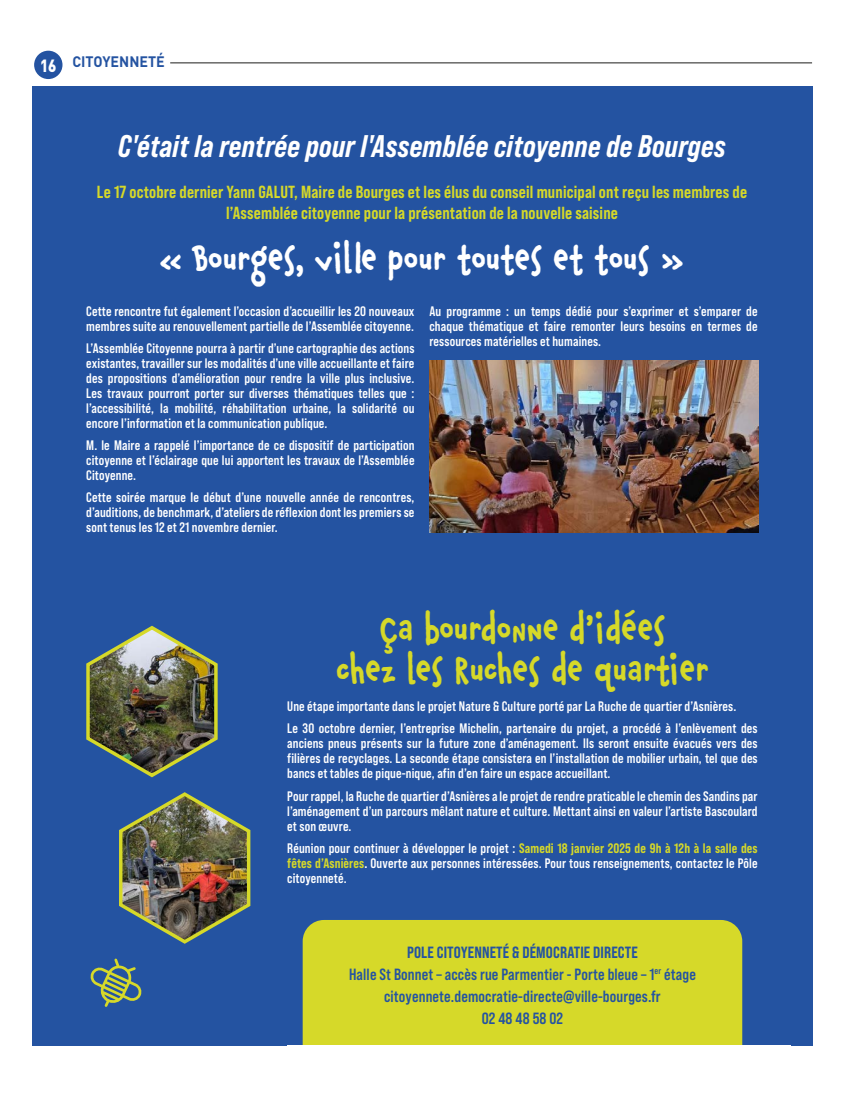
<style>
.page{position:relative;width:844px;height:1099px;background:#fff}
.page>*{position:absolute;margin:0;border:0;box-sizing:border-box;transform-origin:0 0}
.t1{font:700 37.88px/41.4px "Chauncy Pro";letter-spacing:.01em;color:#d6d929;text-align:center;scale:.95 1}
.t2{font:700 37.88px "Chauncy Pro";letter-spacing:.01em;color:#fff;scale:.95 1}
.t3{font:31.25px "Bebas Neue Pro Sm E Eb It";letter-spacing:.01em;color:#fff;scale:.95 1}
.t4{font:17.5px/21px "Bebas Neue Pro Sm E Eb";letter-spacing:.01em;color:#d6d929;text-align:center;scale:.95 1}
.t5{font:16.25px/22.1px "Bebas Neue Pro Sm E Bd";letter-spacing:.01em;color:#2453a1;text-align:center;scale:.95 1}
.t6{font:16.25px "Bebas Neue Pro Sm E Eb";letter-spacing:.01em;color:#2453a1;scale:.95 1}
.t7{font:700 15px "DIN Pro";color:#2453a1;scale:.95 1}
.t8{font:13.75px/15px "Bebas Neue Pro Sm E Bd";letter-spacing:.01em;color:#fff;text-align:justify;scale:.95 1}
.s1{font-weight:900;font-size:17.5px;color:#fff}
.s2{font-family:"Bebas Neue Pro Sm E Eb";color:#d6d929}
.s3{font-family:"Bebas Neue Pro Sm E Eb"}
</style>
<div class="page">
<div style="left:32px;top:86px;width:779px;height:959px;background:#2453a1"></div>
<hr style="left:170px;top:63px;width:641px;height:1px;background:#1d1d1b">
<div style="left:34px;top:51px;width:28px;height:28px;background:#2453a1;border-radius:50%"></div>
<div style="left:302px;top:919px;width:440px;height:164px;background:#d6d929;border-radius:21px"></div>
<div style="left:287px;top:1045px;width:503px;height:53px;background:#fff"></div>
<img style="left:86px;top:625px;width:132px;height:153px">
<img style="left:119px;top:792px;width:132px;height:152px">
<svg style="left:90px;top:958px;width:52px;height:49px"></svg>
<img style="left:429px;top:361px;width:329px;height:172px">
<p class="t7" style="left:40px;top:49px;width:133px"><span class="s1">16</span> CITOYENNETÉ</p>
<h2 class="t3" style="left:118px;top:127px;width:640px">C'était la rentrée pour l'Assemblée citoyenne de Bourges</h2>
<p class="t4" style="left:97px;top:181px;width:685px">Le 17 octobre dernier Yann GALUT, Maire de Bourges et les élus du conseil municipal ont reçu les membres de l’Assemblée citoyenne pour la présentation de la nouvelle saisine</p>
<h1 class="t2" style="left:160px;top:237px;width:553px">« Bourges, ville pour toutes et tous »</h1>
<p class="t8" style="left:86px;top:303px;width:347px">Cette rencontre fut également l’occasion d’accueillir les 20 nouveaux membres suite au renouvellement partielle de l’Assemblée citoyenne.</p>
<p class="t8" style="left:86px;top:340px;width:347px">L’Assemblée Citoyenne pourra à partir d’une cartographie des actions existantes, travailler sur les modalités d’une ville accueillante et faire des propositions d’amélioration pour rendre la ville plus inclusive.<br>Les travaux pourront porter sur diverses thématiques telles que : l’accessibilité, la mobilité, réhabilitation urbaine, la solidarité ou encore l’information et la communication publique.</p>
<p class="t8" style="left:86px;top:437px;width:347px">M. le Maire a rappelé l’importance de ce dispositif de participation citoyenne et l’éclairage que lui apportent les travaux de l’Assemblée Citoyenne.</p>
<p class="t8" style="left:86px;top:489px;width:347px">Cette soirée marque le début d’une nouvelle année de rencontres, d’auditions, de benchmark, d’ateliers de réflexion dont les premiers se sont tenus les 12 et 21 novembre dernier.</p>
<p class="t8" style="left:429px;top:303px;width:347px">Au programme : un temps dédié pour s’exprimer et s’emparer de chaque thématique et faire remonter leurs besoins en termes de ressources matérielles et humaines.</p>
<h1 class="t1" style="left:336px;top:608px;width:392px">Ça bourdonne d’idées<br>chez les Ruches de quartier</h1>
<p class="t8" style="left:287px;top:695px;width:496px;line-height:22.1px">Une étape importante dans le projet Nature &amp; Culture porté par La Ruche de quartier d’Asnières.<br>Le 30 octobre dernier, l’entreprise Michelin, partenaire du projet, a procédé à l’enlèvement des</p>
<p class="t8" style="left:287px;top:735px;width:496px">anciens pneus présents sur la future zone d’aménagement. Ils seront ensuite évacués vers des filières de recyclages. La seconde étape consistera en l’installation de mobilier urbain, tel que des bancs et tables de pique-nique, afin d’en faire un espace accueillant.</p>
<p class="t8" style="left:287px;top:788px;width:496px">Pour rappel, la Ruche de quartier d’Asnières a le projet de rendre praticable le chemin des Sandins par l’aménagement d’un parcours mêlant nature et culture. Mettant ainsi en valeur l’artiste Bascoulard et son œuvre.</p>
<p class="t8" style="left:287px;top:840px;width:496px">Réunion pour continuer à développer le projet : <span class="s2">Samedi 18 janvier 2025 de 9h à 12h à la salle des fêtes d’Asnières</span><span class="s3">.</span> Ouverte aux personnes intéressées. Pour tous renseignements, contactez le Pôle citoyenneté.</p>
<p class="t6" style="left:407px;top:942px;width:244px">POLE CITOYENNETÉ &amp; DÉMOCRATIE DIRECTE</p>
<p class="t5" style="left:349px;top:962px;width:366px">Halle St Bonnet – accès rue Parmentier - Porte bleue – 1<sup>er</sup> étage citoyennete.democratie-directe@ville-bourges.fr<br>02 48 48 58 02</p>
</div>
